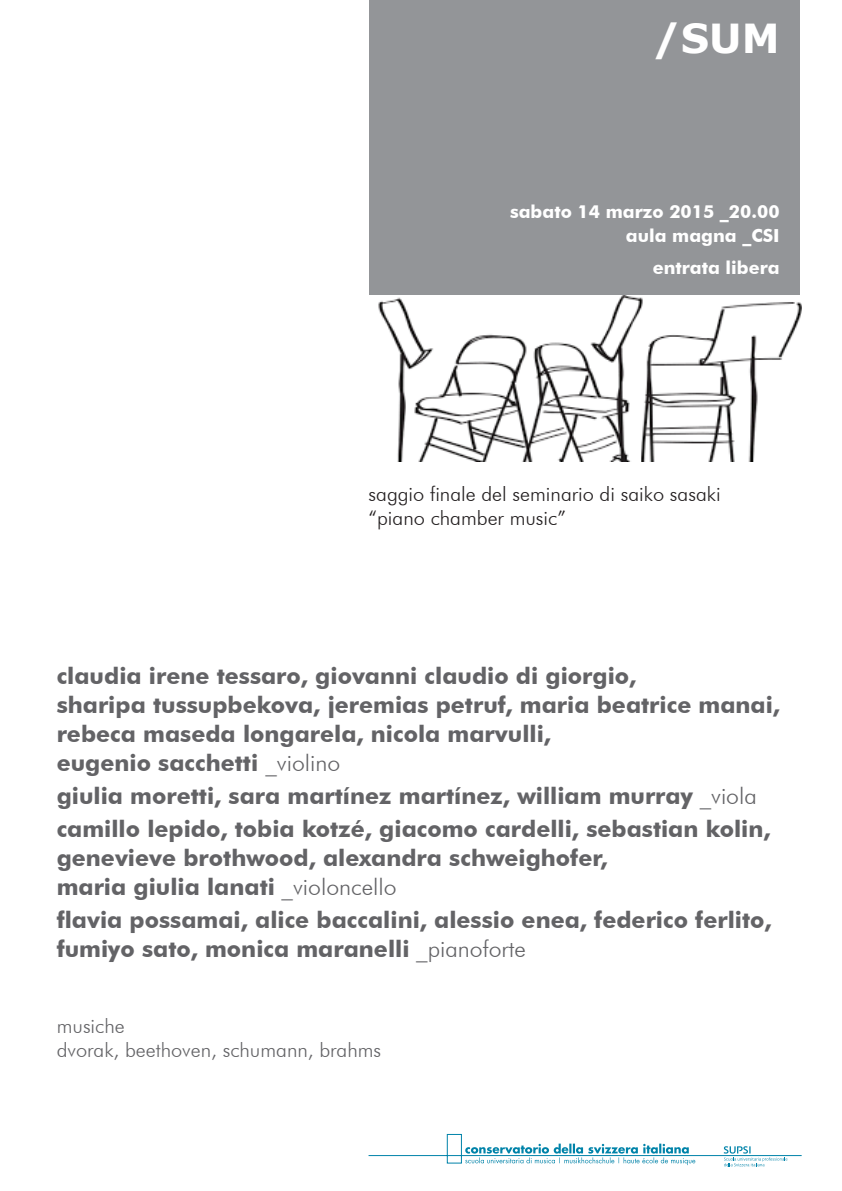
<style>
.page{position:relative;width:842px;height:1191px;background:#fff}
.page>*{position:absolute;margin:0;border:0;box-sizing:border-box;transform-origin:0 0}
.t1{font:700 40px "Verdana";color:#fff}
.t2{font:700 23px/29px "Futura BT";color:#636366}
.t3{font:300 20px/24px "Futura BT";color:#231f20}
.t4{font:300 20px/24px "Futura BT";color:#636366}
.t5{font:700 18px/24px "Futura BT";color:#fff;text-align:right}
.s1{font-weight:300}
</style>
<div class="page">
<div style="left:369px;top:0;width:430px;height:295px;background:#939598"></div>
<svg style="left:368px;top:1134px;width:434px;height:32px"></svg>
<img style="left:378px;top:296px;width:423px;height:165px">
<h1 class="t1" style="left:653px;top:10px;width:128px">/SUM</h1>
<p class="t5" style="left:510px;top:199px;width:271px">sabato 14 marzo 2015 _20.00 aula magna _CSI</p>
<p class="t5" style="left:653px;top:255px;width:128px">entrata libera</p>
<p class="t3" style="left:369px;top:482px;width:354px">saggio finale del seminario di saiko sasaki “piano chamber music”</p>
<p class="t2" style="left:57px;top:661px;width:725px">claudia irene tessaro, giovanni claudio di giorgio,<br>sharipa tussupbekova, jeremias petruf, maria beatrice manai, rebeca maseda longarela, nicola marvulli,<br>eugenio sacchetti <span class="s1">_violino</span></p>
<p class="t2" style="left:57px;top:779px;width:715px;line-height:33px">giulia moretti, sara martínez martínez, william murray <span class="s1">_viola </span>camillo lepido, tobia kotzé, giacomo cardelli, sebastian kolin,</p>
<p class="t2" style="left:57px;top:843px;width:552px">genevieve brothwood, alexandra schweighofer, maria giulia lanati <span class="s1">_violoncello</span></p>
<p class="t2" style="left:57px;top:905px;width:716px">flavia possamai, alice baccalini, alessio enea, federico ferlito, fumiyo sato, monica maranelli <span class="s1">_pianoforte</span></p>
<p class="t4" style="left:57px;top:1014px;width:326px">musiche<br>dvorak, beethoven, schumann, brahms</p>
</div>
